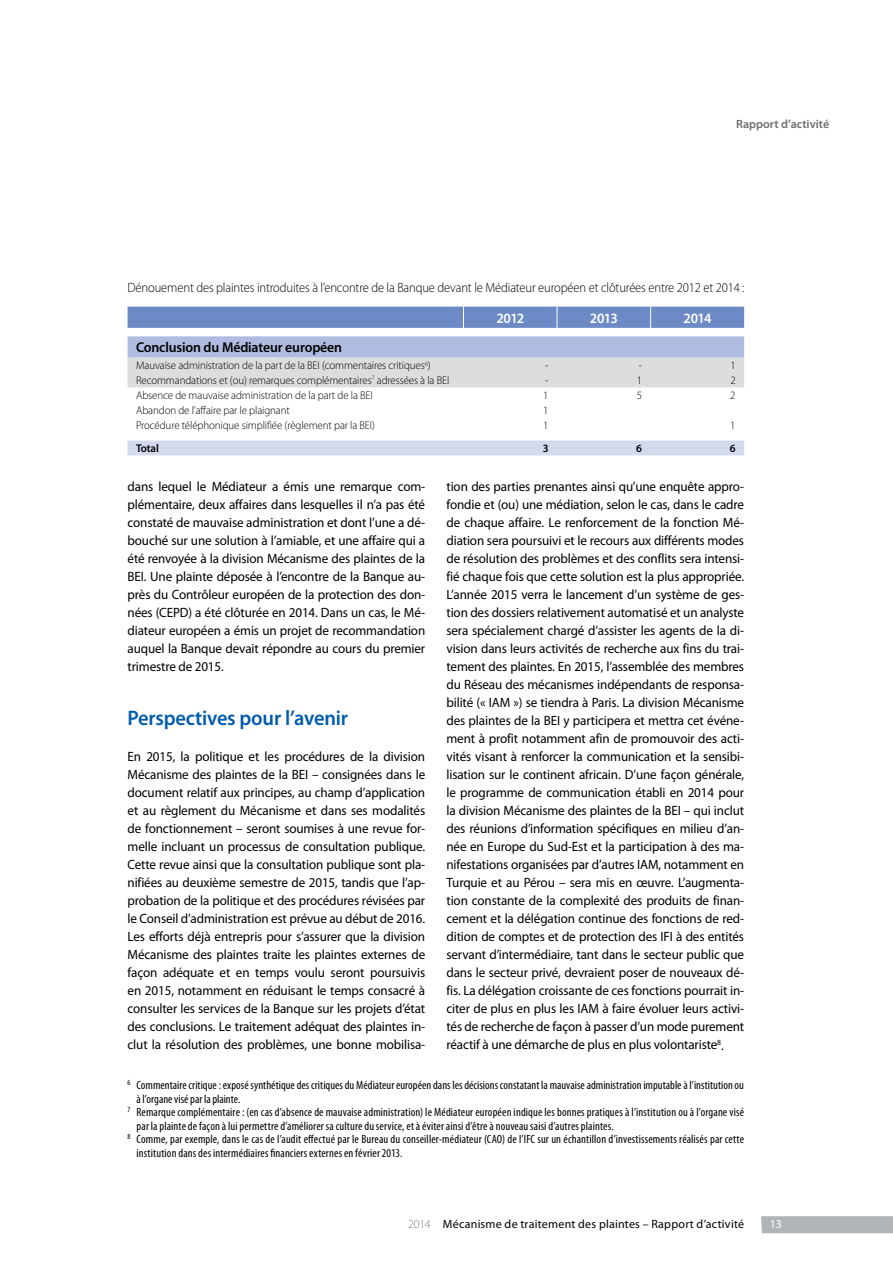
<style>
.page{position:relative;width:893px;height:1263px;background:#fff}
.page>*{position:absolute;margin:0;border:0;box-sizing:border-box;transform-origin:0 0}
.t1{font:600 21px "Myriad Pro";letter-spacing:-.01em;color:#005cab}
.t2{font:600 14.25px "Myriad Pro";letter-spacing:-.01em;color:#000}
.t3{font:600 14.25px "Myriad Pro";letter-spacing:-.045em;color:#fff}
.t4{font:13.5px/18px "Myriad Pro";letter-spacing:-.01em;color:#000;text-align:justify}
.t5{font:300 13.5px "Myriad Pro";letter-spacing:-.01em;color:#000;scale:.93 1}
.t6{font:condensed 12px "Myriad Pro";letter-spacing:.01em;color:#000}
.t7{font:12px "Myriad Pro";letter-spacing:.02em;color:#000}
.t8{font:600 12px "Myriad Pro";color:#6d6e71}
.t9{font:12px "Myriad Pro";color:#fff}
.t10{font:300 11.25px "Myriad Pro";letter-spacing:-.01em;color:#000}
.t11{font:600 11.25px "Myriad Pro";letter-spacing:-.01em;color:#000}
.s1{font-weight:300;color:#808285}
</style>
<div class="page">
<div style="left:761px;top:1216px;width:132px;height:17px;background:#b1b4b6"></div>
<svg style="left:128px;top:336px;width:616px;height:51px;background:#c9cfdf"></svg>
<div style="left:128px;top:441px;width:616px;height:14px;background:#d4daee"></div>
<div style="left:128px;top:307px;width:616px;height:21px;background:#6d8ac6"></div>
<p class="t8" style="left:736px;top:117px;width:95px">Rapport d’activité</p>
<p class="t5" style="left:128px;top:280px;width:665px">Dénouement des plaintes introduites à l’encontre de la Banque devant le Médiateur européen et clôturées entre 2012 et 2014 :</p>
<p class="t3" style="left:496px;top:310px;width:29px">2012</p>
<p class="t3" style="left:590px;top:310px;width:29px">2013</p>
<p class="t3" style="left:684px;top:310px;width:29px">2014</p>
<p class="t2" style="left:136px;top:340px;width:208px">Conclusion du Médiateur européen</p>
<p class="t10" style="left:136px;top:359px;width:296px">Mauvaise administration de la part de la BEI (commentaires critiques<sup>6</sup>)</p>
<p class="t10" style="left:545px;top:359px;width:5px">-</p>
<p class="t10" style="left:639px;top:359px;width:5px">-</p>
<p class="t10" style="left:730px;top:359px;width:7px">1</p>
<p class="t10" style="left:136px;top:374px;width:315px">Recommandations et (ou) remarques complémentaires<sup>7</sup> adressées à la BEI</p>
<p class="t10" style="left:545px;top:374px;width:5px">-</p>
<p class="t10" style="left:637px;top:374px;width:7px">1</p>
<p class="t10" style="left:730px;top:374px;width:7px">2</p>
<p class="t10" style="left:136px;top:389px;width:238px">Absence de mauvaise administration de la part de la BEI</p>
<p class="t10" style="left:543px;top:389px;width:7px">1</p>
<p class="t10" style="left:637px;top:389px;width:7px">5</p>
<p class="t10" style="left:730px;top:389px;width:7px">2</p>
<p class="t10" style="left:136px;top:404px;width:155px">Abandon de l’affaire par le plaignant</p>
<p class="t10" style="left:543px;top:404px;width:7px">1</p>
<p class="t10" style="left:136px;top:419px;width:240px">Procédure téléphonique simplifiée (règlement par la BEI)</p>
<p class="t10" style="left:543px;top:419px;width:7px">1</p>
<p class="t10" style="left:730px;top:419px;width:7px">1</p>
<p class="t11" style="left:136px;top:442px;width:24px">Total</p>
<p class="t11" style="left:543px;top:442px;width:7px">3</p>
<p class="t11" style="left:636px;top:442px;width:7px">6</p>
<p class="t11" style="left:730px;top:442px;width:7px">6</p>
<p class="t4" style="left:446px;top:478px;width:299px">tion des parties prenantes ainsi qu’une enquête appro&shy;fondie et (ou) une médiation, selon le cas, dans le cadre de chaque affaire. Le renforcement de la fonction Mé&shy;diation sera poursuivi et le recours aux différents modes de résolution des problèmes et des conflits sera intensi&shy;fié chaque fois que cette solution est la plus appropriée.<br>L’année 2015 verra le lancement d’un système de ges&shy;tion des dossiers relativement automatisé et un analyste sera spécialement chargé d’assister les agents de la di&shy;vision dans leurs activités de recherche aux fins du trai&shy;tement des plaintes. En 2015, l’assemblée des membres du Réseau des mécanismes indépendants de responsa&shy;bilité (« IAM ») se tiendra à Paris. La division Mécanisme des plaintes de la BEI y participera et mettra cet événe&shy;ment à profit notamment afin de promouvoir des acti&shy;vités visant à renforcer la communication et la sensibi&shy;lisation sur le continent africain. D’une façon générale, le programme de communication établi en 2014 pour la division Mécanisme des plaintes de la BEI – qui inclut des réunions d’information spécifiques en milieu d’an&shy;née en Europe du Sud-Est et la participation à des ma&shy;nifestations organisées par d’autres IAM, notamment en Turquie et au Pérou – sera mis en œuvre. L’augmenta&shy;tion constante de la complexité des produits de finan&shy;cement et la délégation continue des fonctions de red&shy;dition de comptes et de protection des IFI à des entités servant d’intermédiaire, tant dans le secteur public que dans le secteur privé, devraient poser de nouveaux dé&shy;fis. La délégation croissante de ces fonctions pourrait in&shy;citer de plus en plus les IAM à faire évoluer leurs activi&shy;tés de recherche de façon à passer d’un mode purement réactif à une démarche de plus en plus volontariste<sup>8</sup>.</p>
<p class="t6" style="left:128px;top:1079px;width:618px"><sup>6</sup> Commentaire critique : exposé synthétique des critiques du Médiateur européen dans les décisions constatant la mauvaise administration imputable à l’institution ou</p>
<p class="t6" style="left:137px;top:1092px;width:105px">à l’organe visé par la plainte.</p>
<p class="t6" style="left:128px;top:1106px;width:618px"><sup>7</sup> Remarque complémentaire : (en cas d’absence de mauvaise administration) le Médiateur européen indique les bonnes pratiques à l’institution ou à l’organe visé</p>
<p class="t6" style="left:137px;top:1119px;width:479px">par la plainte de façon à lui permettre d’améliorer sa culture du service, et à éviter ainsi d’être à nouveau saisi d’autres plaintes.</p>
<p class="t6" style="left:128px;top:1133px;width:618px"><sup>8</sup> Comme, par exemple, dans le cas de l’audit effectué par le Bureau du conseiller-médiateur (CAO) de l’IFC sur un échantillon d’investissements réalisés par cette</p>
<p class="t6" style="left:137px;top:1146px;width:267px">institution dans des intermédiaires financiers externes en février 2013.</p>
<p class="t4" style="left:128px;top:478px;width:299px">dans lequel le Médiateur a émis une remarque com&shy;plémentaire, deux affaires dans lesquelles il n’a pas été constaté de mauvaise administration et dont l’une a dé&shy;bouché sur une solution à l’amiable, et une affaire qui a été renvoyée à la division Mécanisme des plaintes de la BEI. Une plainte déposée à l’encontre de la Banque au&shy;près du Contrôleur européen de la protection des don&shy;nées (CEPD) a été clôturée en 2014. Dans un cas, le Mé&shy;diateur européen a émis un projet de recommandation auquel la Banque devait répondre au cours du premier trimestre de 2015.</p>
<h1 class="t1" style="left:128px;top:707px;width:222px">Perspectives pour l’avenir</h1>
<p class="t4" style="left:128px;top:748px;width:299px">En 2015, la politique et les procédures de la division Mécanisme des plaintes de la BEI – consignées dans le document relatif aux principes, au champ d’application et au règlement du Mécanisme et dans ses modalités de fonctionnement – seront soumises à une revue for&shy;melle incluant un processus de consultation publique.<br>Cette revue ainsi que la consultation publique sont pla&shy;nifiées au deuxième semestre de 2015, tandis que l’ap&shy;probation de la politique et des procédures révisées par le Conseil d’administration est prévue au début de 2016.<br>Les efforts déjà entrepris pour s’assurer que la division Mécanisme des plaintes traite les plaintes externes de façon adéquate et en temps voulu seront poursuivis en 2015, notamment en réduisant le temps consacré à consulter les services de la Banque sur les projets d’état des conclusions. Le traitement adéquat des plaintes in&shy;clut la résolution des problèmes, une bonne mobilisa-</p>
<p class="t7" style="left:408px;top:1217px;width:338px"><span class="s1">2014</span> Mécanisme de traitement des plaintes – Rapport d’activité</p>
<p class="t9" style="left:770px;top:1217px;width:14px">13</p>
</div>
